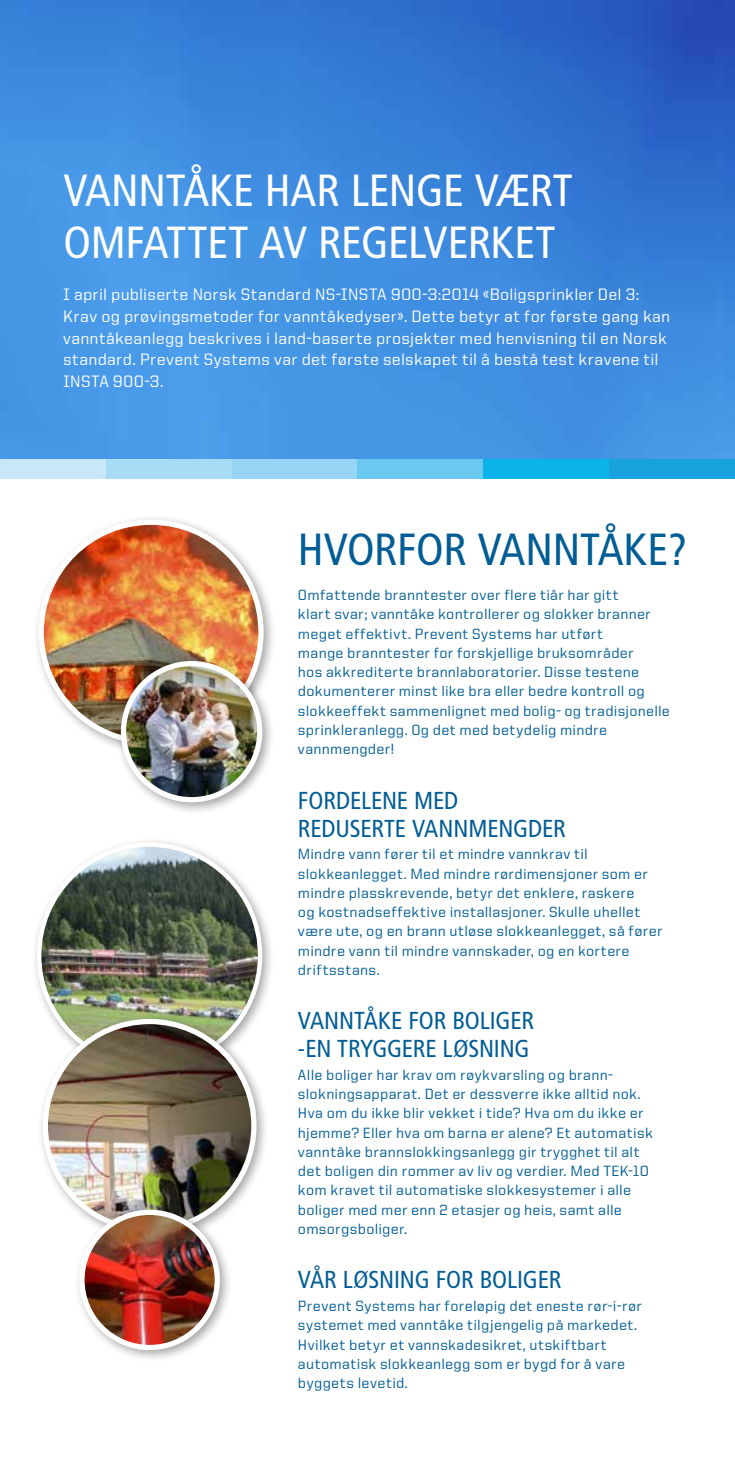
<style>
.page{position:relative;width:735px;height:1474px;background:#fff}
.page>*{position:absolute;margin:0;border:0;box-sizing:border-box;transform-origin:0 0}
.t1{font:condensed 44.98px/52.5px "Frutiger";letter-spacing:-.005em;color:#fff}
.t2{font:condensed 44.98px "Frutiger";letter-spacing:-.005em;color:#005d95}
.t3{font:condensed 24.5px/28px "Frutiger";letter-spacing:-.005em;color:#005d95}
.t4{font:500 16.62px/21.9px "United Sans Reg";letter-spacing:.015em;color:#fff}
.t5{font:500 14.88px/19.2px "United Sans Reg";letter-spacing:.015em;color:#005d95}
</style>
<div class="page">
<img style="left:0;top:0;width:734px;height:460px">
<div style="left:31px;top:836px;width:244px;height:245px;background:#000;opacity:.36"></div>
<img style="left:39px;top:844px;width:221px;height:222px;border-radius:111px">
<svg style="left:734px;top:460px;width:1px;height:19px"></svg>
<div style="left:0;top:460px;width:106px;height:19px;background:#c8e7f9"></div>
<div style="left:106px;top:460px;width:125px;height:19px;background:#a8dbf6"></div>
<div style="left:231px;top:460px;width:126px;height:19px;background:#96d5f5"></div>
<div style="left:357px;top:460px;width:126px;height:19px;background:#6bc8f0"></div>
<div style="left:483px;top:460px;width:126px;height:19px;background:#0cb3e9"></div>
<div style="left:609px;top:460px;width:125px;height:19px;background:#17a2dd"></div>
<div style="left:37px;top:1012px;width:232px;height:233px;background:#000;opacity:.36"></div>
<img style="left:45px;top:1021px;width:209px;height:208px;border-radius:104px">
<div style="left:73px;top:1203px;width:160px;height:159px;background:#000;opacity:.36"></div>
<img style="left:82px;top:1212px;width:135px;height:135px;border-radius:68px">
<div style="left:79px;top:1209px;width:141px;height:141px;border:5px solid #fff;border-radius:50%"></div>
<div style="left:32px;top:513px;width:244px;height:244px;background:#000;opacity:.36"></div>
<img style="left:41px;top:522px;width:220px;height:220px;border-radius:110px">
<div style="left:115px;top:655px;width:160px;height:160px;background:#000;opacity:.36"></div>
<img style="left:123px;top:663px;width:136px;height:136px;border-radius:68px">
<div style="left:121px;top:661px;width:141px;height:141px;border:5px solid #fff;border-radius:50%"></div>
<h1 class="t1" style="left:63px;top:164px;width:510px">VANNTÅKE HAR LENGE VÆRT<br>OMFATTET AV REGELVERKET</h1>
<p class="t4" style="left:63px;top:283px;width:608px">I april publiserte Norsk Standard NS-INSTA 900-3:2014 «Boligsprinkler Del 3:<br>Krav og prøvingsmetoder for vanntåkedyser». Dette betyr at for første gang kan vanntåkeanlegg beskrives i land-baserte prosjekter med henvisning til en Norsk standard. Prevent Systems var det første selskapet til å bestå test kravene til INSTA 900-3.</p>
<h1 class="t2" style="left:298px;top:523px;width:391px">HVORFOR VANNTÅKE?</h1>
<p class="t5" style="left:298px;top:585px;width:373px">Omfattende branntester over flere tiår har gitt<br>klart svar; vanntåke kontrollerer og slokker branner meget effektivt. Prevent Systems har utført<br>mange branntester for forskjellige bruksområder<br>hos akkrediterte brannlaboratorier. Disse testene dokumenterer minst like bra eller bedre kontroll og slokkeeffekt sammenlignet med bolig- og tradisjonelle sprinkleranlegg. Og det med betydelig mindre vannmengder!</p>
<h2 class="t3" style="left:298px;top:786px;width:269px">FORDELENE MED<br>REDUSERTE VANNMENGDER</h2>
<p class="t5" style="left:298px;top:844px;width:366px">Mindre vann fører til et mindre vannkrav til slokkeanlegget. Med mindre rørdimensjoner som er mindre plasskrevende, betyr det enklere, raskere<br>og kostnadseffektive installasjoner. Skulle uhellet være ute, og en brann utløse slokkeanlegget, så fører mindre vann til mindre vannskader, og en kortere driftsstans.</p>
<h2 class="t3" style="left:298px;top:1006px;width:237px">VANNTÅKE FOR BOLIGER -EN TRYGGERE LØSNING</h2>
<p class="t5" style="left:298px;top:1064px;width:356px">Alle boliger har krav om røykvarsling og brann&shy;slokningsapparat. Det er dessverre ikke alltid nok.<br>Hva om du ikke blir vekket i tide? Hva om du ikke er hjemme? Eller hva om barna er alene? Et automatisk vanntåke brannslokkingsanlegg gir trygghet til alt det boligen din rommer av liv og verdier. Med TEK-10 kom kravet til automatiske slokkesystemer i alle boliger med mer enn 2 etasjer og heis, samt alle omsorgsboliger.</p>
<h2 class="t3" style="left:298px;top:1265px;width:265px">VÅR LØSNING FOR BOLIGER</h2>
<p class="t5" style="left:298px;top:1295px;width:345px">Prevent Systems har foreløpig det eneste rør-i-rør systemet med vanntåke tilgjengelig på markedet.<br>Hvilket betyr et vannskadesikret, utskiftbart automatisk slokkeanlegg som er bygd for å vare byggets levetid.</p>
</div>
